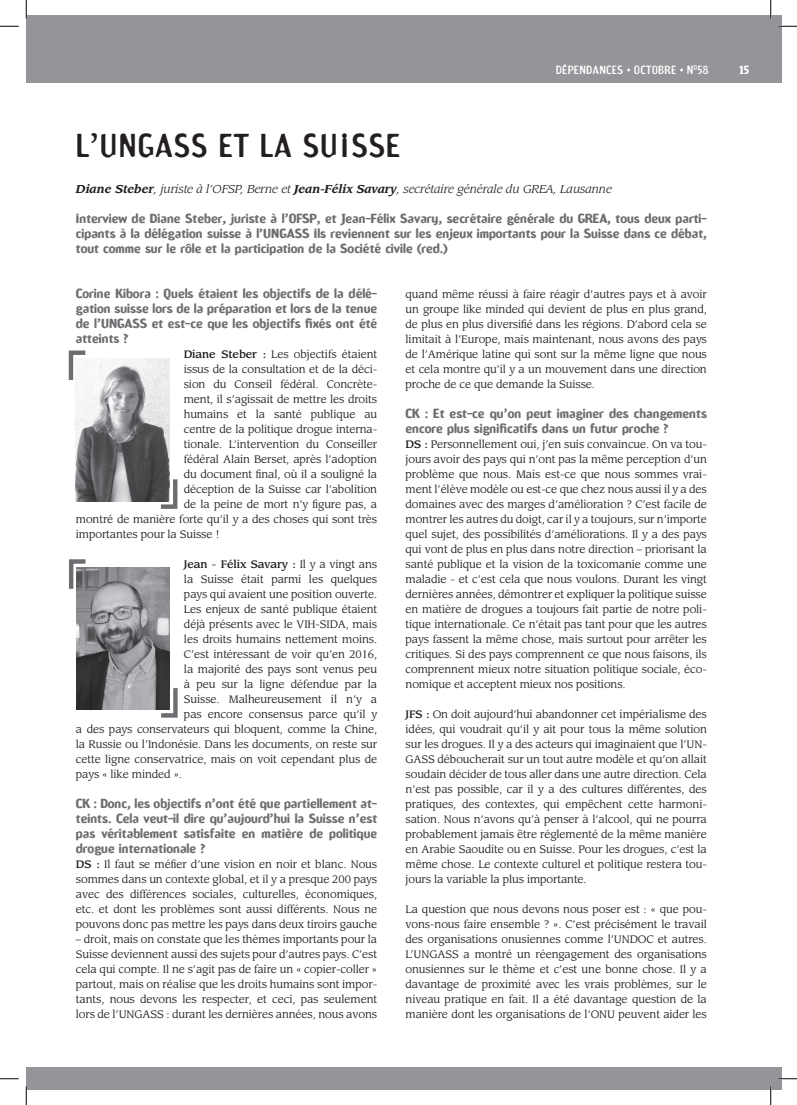
<style>
.page{position:relative;width:797px;height:1105px;background:#fff}
.page>*{position:absolute;margin:0;border:0;box-sizing:border-box;transform-origin:0 0}
.t1{font:31.25px "Amoebia Sans";letter-spacing:.02em;color:#231f20}
.t2{font:700 12.5px/15px "Amoebia";color:#6c6d70;text-align:justify}
.t3{font:italic 11.25px "Leawood";color:#231f20}
.t4{font:11.25px "Amoebia Sans";letter-spacing:.02em;color:#fff}
.t5{font:700 11.25px "Amoebia";color:#fff}
.t6{font:10.62px/15px "Leawood";letter-spacing:-.01em;color:#231f20;text-align:justify}
.t7{font:500 10.62px "Leawood";letter-spacing:-.01em;color:#231f20}
.s1{font-weight:700}
.s2{font-weight:500}
.s3{font-weight:400}
</style>
<div class="page">
<div style="left:26px;top:16px;width:755px;height:67px;background:#939598"></div>
<div style="left:26px;top:1067px;width:755px;height:22px;background:#939598"></div>
<svg style="left:68px;top:350px;width:18px;height:31px"></svg>
<svg style="left:159px;top:478px;width:19px;height:31px"></svg>
<img style="left:76px;top:359px;width:93px;height:142px">
<svg style="left:69px;top:559px;width:17px;height:30px"></svg>
<svg style="left:161px;top:688px;width:17px;height:30px"></svg>
<img style="left:76px;top:567px;width:94px;height:143px">
<svg style="left:0;top:25px;width:19px;height:2px"></svg>
<svg style="left:778px;top:25px;width:19px;height:2px"></svg>
<svg style="left:0;top:1078px;width:19px;height:1px"></svg>
<svg style="left:778px;top:1078px;width:19px;height:1px"></svg>
<svg style="left:25px;top:0;width:2px;height:19px"></svg>
<svg style="left:25px;top:1086px;width:2px;height:19px"></svg>
<svg style="left:770px;top:0;width:1px;height:19px"></svg>
<svg style="left:770px;top:1086px;width:1px;height:19px"></svg>
<p class="t4" style="left:556px;top:63px;width:154px">DÉPENDANCES OCTOBRE N<sup>O</sup>58</p>
<p class="t5" style="left:739px;top:64px;width:12px">15</p>
<h1 class="t1" style="left:76px;top:127px;width:326px">L’UNGASS ET LA SUISSE</h1>
<p class="t3" style="left:76px;top:182px;width:537px"><span class="s1">Diane Steber</span>, juriste à l’OFSP, Berne et <span class="s1">Jean-Félix Savary</span>, secrétaire générale du GREA, Lausanne</p>
<p class="t2" style="left:76px;top:211px;width:632px">Interview de Diane Steber, juriste à l’OFSP, et Jean-Félix Savary, secrétaire générale du GREA, tous deux parti&shy;cipants à la délégation suisse à l’UNGASS Ils reviennent sur les enjeux importants pour la Suisse dans ce débat, tout comme sur le rôle et la participation de la Société civile (red.)</p>
<p class="t2" style="left:76px;top:286px;width:303px">Corine Kibora : Quels étaient les objectifs de la délé&shy;gation suisse lors de la préparation et lors de la tenue de l’UNGASS et est-ce que les objectifs fixés ont été atteints ?</p>
<p class="t6" style="left:184px;top:346px;width:195px"><span class="s2">Diane Steber :</span> Les objectifs étaient</p>
<p class="t6" style="left:184px;top:361px;width:195px">issus de la consultation et de la déci-</p>
<p class="t6" style="left:184px;top:376px;width:195px">sion du Conseil fédéral. Concrète-</p>
<p class="t6" style="left:184px;top:391px;width:195px">ment, il s’agissait de mettre les droits</p>
<p class="t6" style="left:184px;top:406px;width:195px">humains et la santé publique au</p>
<p class="t6" style="left:184px;top:421px;width:195px">centre de la politique drogue interna-</p>
<p class="t6" style="left:184px;top:436px;width:195px">tionale. L’intervention du Conseiller</p>
<p class="t6" style="left:184px;top:451px;width:195px">fédéral Alain Berset, après l’adoption</p>
<p class="t6" style="left:184px;top:466px;width:195px">du document final, où il a souligné la</p>
<p class="t6" style="left:184px;top:481px;width:195px">déception de la Suisse car l’abolition</p>
<p class="t6" style="left:184px;top:496px;width:195px">de la peine de mort n’y figure pas, a</p>
<p class="t6" style="left:76px;top:511px;width:303px">montré de manière forte qu’il y a des choses qui sont très</p>
<p class="t6" style="left:76px;top:526px;width:145px">importantes pour la Suisse !</p>
<p class="t7" style="left:184px;top:557px;width:195px">Jean - Félix Savary : <span class="s3">Il y a vingt ans</span></p>
<p class="t6" style="left:184px;top:571px;width:195px">la Suisse était parmi les quelques</p>
<p class="t6" style="left:184px;top:586px;width:195px">pays qui avaient une position ouverte.</p>
<p class="t6" style="left:184px;top:601px;width:195px">Les enjeux de santé publique étaient</p>
<p class="t6" style="left:184px;top:616px;width:195px">déjà présents avec le VIH-SIDA, mais</p>
<p class="t6" style="left:184px;top:631px;width:195px">les droits humains nettement moins.</p>
<p class="t6" style="left:184px;top:646px;width:195px">C’est intéressant de voir qu’en 2016,</p>
<p class="t6" style="left:184px;top:661px;width:195px">la majorité des pays sont venus peu</p>
<p class="t6" style="left:184px;top:676px;width:195px">à peu sur la ligne défendue par la</p>
<p class="t6" style="left:184px;top:691px;width:195px">Suisse. Malheureusement il n’y a</p>
<p class="t6" style="left:184px;top:706px;width:195px">pas encore consensus parce qu’il y</p>
<p class="t6" style="left:76px;top:721px;width:303px">a des pays conservateurs qui bloquent, comme la Chine,</p>
<p class="t6" style="left:76px;top:736px;width:303px">la Russie ou l’Indonésie. Dans les documents, on reste sur</p>
<p class="t6" style="left:76px;top:751px;width:303px">cette ligne conservatrice, mais on voit cependant plus de</p>
<p class="t6" style="left:76px;top:766px;width:108px">pays « like minded ».</p>
<p class="t2" style="left:76px;top:796px;width:303px">CK : Donc, les objectifs n’ont été que partiellement at&shy;teints. Cela veut-il dire qu’aujourd’hui la Suisse n’est pas véritablement satisfaite en matière de politique drogue internationale ?</p>
<p class="t6" style="left:76px;top:856px;width:303px"><span class="s2">DS :</span> Il faut se méfier d’une vision en noir et blanc. Nous sommes dans un contexte global, et il y a presque 200 pays avec des différences sociales, culturelles, économiques, etc. et dont les problèmes sont aussi différents. Nous ne pouvons donc pas mettre les pays dans deux tiroirs gauche</p>
<p class="t6" style="left:76px;top:931px;width:303px">– droit, mais on constate que les thèmes importants pour la Suisse deviennent aussi des sujets pour d’autres pays. C’est cela qui compte. Il ne s’agit pas de faire un « copier-coller » partout, mais on réalise que les droits humains sont impor&shy;tants, nous devons les respecter, et ceci, pas seulement lors de l’UNGASS : durant les dernières années, nous avons</p>
<p class="t6" style="left:405px;top:286px;width:303px">quand même réussi à faire réagir d’autres pays et à avoir un groupe like minded qui devient de plus en plus grand, de plus en plus diversifié dans les régions. D’abord cela se limitait à l’Europe, mais maintenant, nous avons des pays de l’Amérique latine qui sont sur la même ligne que nous et cela montre qu’il y a un mouvement dans une direction proche de ce que demande la Suisse.</p>
<p class="t2" style="left:405px;top:406px;width:303px">CK : Et est-ce qu’on peut imaginer des changements encore plus significatifs dans un futur proche ?</p>
<p class="t6" style="left:405px;top:436px;width:303px"><span class="s2">DS :</span> Personnellement oui, j’en suis convaincue. On va tou&shy;jours avoir des pays qui n’ont pas la même perception d’un problème que nous. Mais est-ce que nous sommes vrai&shy;ment l’élève modèle ou est-ce que chez nous aussi il y a des domaines avec des marges d’amélioration ? C’est facile de montrer les autres du doigt, car il y a toujours, sur n’importe quel sujet, des possibilités d’améliorations. Il y a des pays qui vont de plus en plus dans notre direction – priorisant la santé publique et la vision de la toxicomanie comme une maladie - et c’est cela que nous voulons. Durant les vingt dernières années, démontrer et expliquer la politique suisse en matière de drogues a toujours fait partie de notre poli&shy;tique internationale. Ce n’était pas tant pour que les autres pays fassent la même chose, mais surtout pour arrêter les critiques. Si des pays comprennent ce que nous faisons, ils comprennent mieux notre situation politique sociale, éco&shy;nomique et acceptent mieux nos positions.</p>
<p class="t6" style="left:405px;top:706px;width:303px"><span class="s2">JFS :</span> On doit aujourd’hui abandonner cet impérialisme des idées, qui voudrait qu’il y ait pour tous la même solution sur les drogues. Il y a des acteurs qui imaginaient que l’UN-GASS déboucherait sur un tout autre modèle et qu’on allait soudain décider de tous aller dans une autre direction. Cela n’est pas possible, car il y a des cultures différentes, des pratiques, des contextes, qui empêchent cette harmoni&shy;sation. Nous n’avons qu’à penser à l’alcool, qui ne pourra probablement jamais être réglementé de la même manière en Arabie Saoudite ou en Suisse. Pour les drogues, c’est la même chose. Le contexte culturel et politique restera tou&shy;jours la variable la plus importante.</p>
<p class="t6" style="left:405px;top:901px;width:303px">La question que nous devons nous poser est : « que pou&shy;vons-nous faire ensemble ? ». C’est précisément le travail des organisations onusiennes comme l’UNDOC et autres.<br>L’UNGASS a montré un réengagement des organisations onusiennes sur le thème et c’est une bonne chose. Il y a davantage de proximité avec les vrais problèmes, sur le niveau pratique en fait. Il a été davantage question de la manière dont les organisations de l’ONU peuvent aider les</p>
</div>
